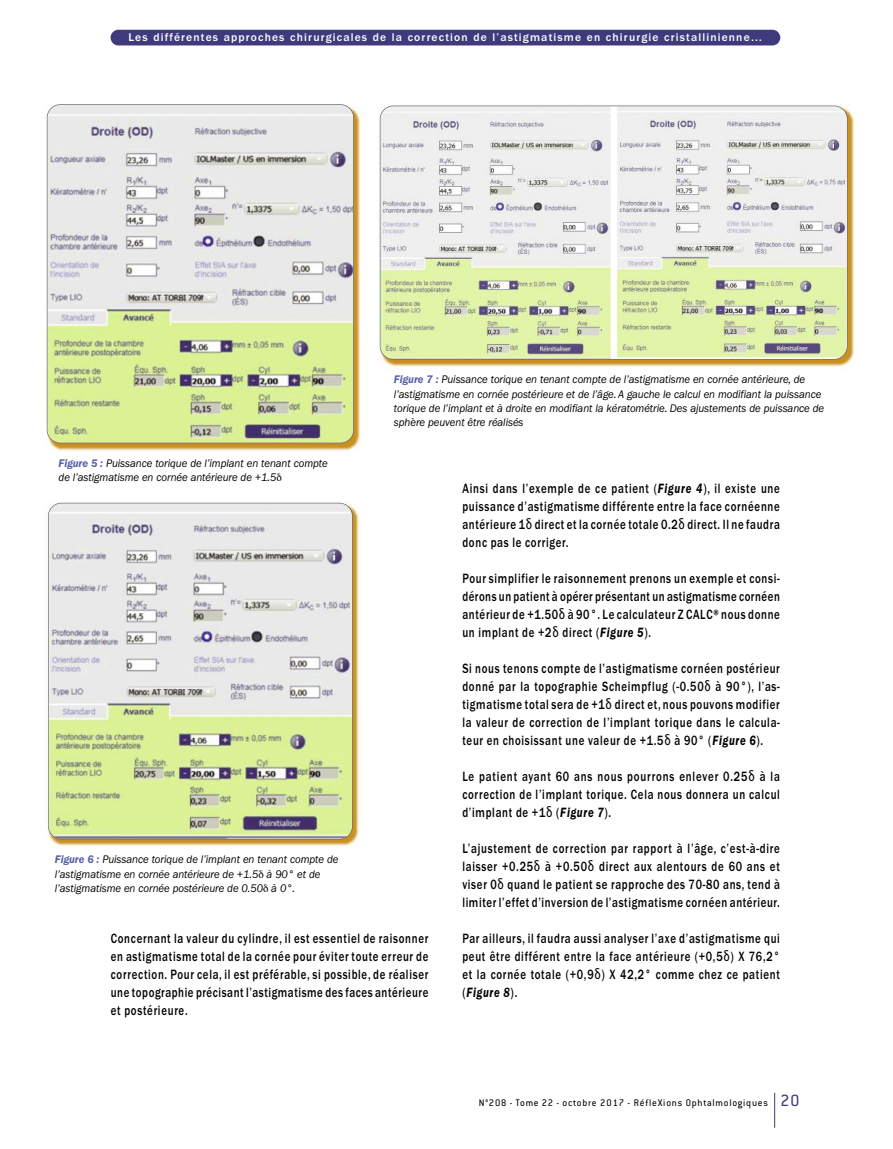
<style>
.page{position:relative;width:893px;height:1149px;background:#fff}
.page>*{position:absolute;margin:0;border:0;box-sizing:border-box;transform-origin:0 0}
.t1{font:500 13.95px/18px "ITC Franklin Gothic Std";letter-spacing:.065em;color:#000;text-align:justify;scale:.78 1}
.t2{font:500 11.55px "ITC Franklin Gothic Std";letter-spacing:.1em;color:#fff}
.t3{font:italic 11.4px/14.2px "ITC Franklin Gothic Std";letter-spacing:-.005em;color:#000;scale:.95 1}
.t4{font:10.5px "Conduit ITC Std";letter-spacing:.075em;color:#000}
.s1{font-weight:600;color:#5860a7}
.s2{font-weight:600;font-style:italic}
.s3{font-family:"Lucida Grande";font-weight:400}
.s4{font-size:17.85px;color:#3e3a7c}
</style>
<div class="page">
<hr style="left:774px;top:1092px;width:1px;height:35px;background:#3e3a7c">
<div style="left:111px;top:30px;width:669px;height:15px;background:#3e3a7c;border-radius:8px"></div>
<img style="left:45px;top:103px;width:316px;height:348px">
<img style="left:48px;top:105px;width:305px;height:337px;border-radius:13px">
<div style="left:47px;top:104px;width:307px;height:339px;border:2px solid #707070;border-radius:14px"></div>
<img style="left:47px;top:501px;width:313px;height:346px">
<img style="left:49px;top:503px;width:303px;height:335px;border-radius:13px">
<div style="left:48px;top:502px;width:305px;height:337px;border:2px solid #707070;border-radius:14px"></div>
<img style="left:378px;top:104px;width:477px;height:263px">
<img style="left:380px;top:106px;width:467px;height:253px;border-radius:13px">
<div style="left:380px;top:105px;width:468px;height:254px;border:2px solid #707070;border-radius:14px"></div>
<p class="t2" style="left:128px;top:34px;width:636px">Les différentes approches chirurgicales de la correction de l’astigmatisme en chirurgie cristallinienne…</p>
<p class="t3" style="left:394px;top:373px;width:454px"><span class="s1">Figure 7 :</span> Puissance torique en tenant compte de l’astigmatisme en cornée antérieure, de l’astigmatisme en cornée postérieure et de l’âge. A gauche le calcul en modifiant la puissance torique de l’implant et à droite en modifiant la kératométrie. Des ajustements de puissance de sphère peuvent être réalisés</p>
<p class="t3" style="left:59px;top:456px;width:285px"><span class="s1">Figure 5 :</span> Puissance torique de l’implant en tenant compte de l’astigmatisme en cornée antérieure de +1.5</p>
<p class="t3" style="left:55px;top:853px;width:300px"><span class="s1">Figure 6 :</span> Puissance torique de l’implant en tenant compte de l’astigmatisme en cornée antérieure de +1.5 à 90° et de l’astigmatisme en cornée postérieure de 0.50 à 0°.</p>
<p class="t1" style="left:111px;top:930px;width:409px">Concernant la valeur du cylindre, il est essentiel de raisonner en astigmatisme total de la cornée pour éviter toute erreur de correction. Pour cela, il est préférable, si possible, de réaliser une topographie précisant l’astigmatisme des faces antérieure et postérieure.</p>
<p class="t1" style="left:462px;top:480px;width:409px">Ainsi dans l’exemple de ce patient (<span class="s2">Figure 4</span>), il existe une puissance d’astigmatisme différente entre la face cornéenne antérieure 1<span class="s3">δ</span> direct et la cornée totale 0.2<span class="s3">δ</span> direct. Il ne faudra donc pas le corriger.</p>
<p class="t1" style="left:462px;top:570px;width:409px">Pour simplifier le raisonnement prenons un exemple et consi&shy;dérons un patient à opérer présentant un astigmatisme cornéen antérieur de +1.50<span class="s3">δ</span> à 90°. Le calculateur Z CALC® nous donne un implant de +2<span class="s3">δ</span> direct (<span class="s2">Figure 5</span>).</p>
<p class="t1" style="left:462px;top:660px;width:409px">Si nous tenons compte de l’astigmatisme cornéen postérieur donné par la topographie Scheimpflug (-0.50<span class="s3">δ</span> à 90°), l’as&shy;tigmatisme total sera de +1<span class="s3">δ</span> direct et, nous pouvons modifier la valeur de correction de l’implant torique dans le calcula&shy;teur en choisissant une valeur de +1.5<span class="s3">δ</span> à 90° (<span class="s2">Figure 6</span>).</p>
<p class="t1" style="left:462px;top:768px;width:409px">Le patient ayant 60 ans nous pourrons enlever 0.25<span class="s3">δ</span> à la correction de l’implant torique. Cela nous donnera un calcul d’implant de +1<span class="s3">δ</span> (<span class="s2">Figure 7</span>).</p>
<p class="t1" style="left:462px;top:840px;width:409px">L’ajustement de correction par rapport à l’âge, c’est-à-dire laisser +0.25<span class="s3">δ</span> à +0.50<span class="s3">δ</span> direct aux alentours de 60 ans et viser 0<span class="s3">δ</span> quand le patient se rapproche des 70-80 ans, tend à limiter l’effet d’inversion de l’astigmatisme cornéen antérieur.</p>
<p class="t1" style="left:462px;top:930px;width:409px">Par ailleurs, il faudra aussi analyser l’axe d’astigmatisme qui peut être différent entre la face antérieure (+0,5<span class="s3">δ</span>) X 76,2° et la cornée totale (+0,9<span class="s3">δ</span>) X 42,2° comme chez ce patient (<span class="s2">Figure 8</span>).</p>
<p class="t4" style="left:479px;top:1099px;width:322px">N°208 - Tome 22 - octobre 2017 - RéfleXions Ophtalmologiques <span class="s4">20</span></p>
</div>
